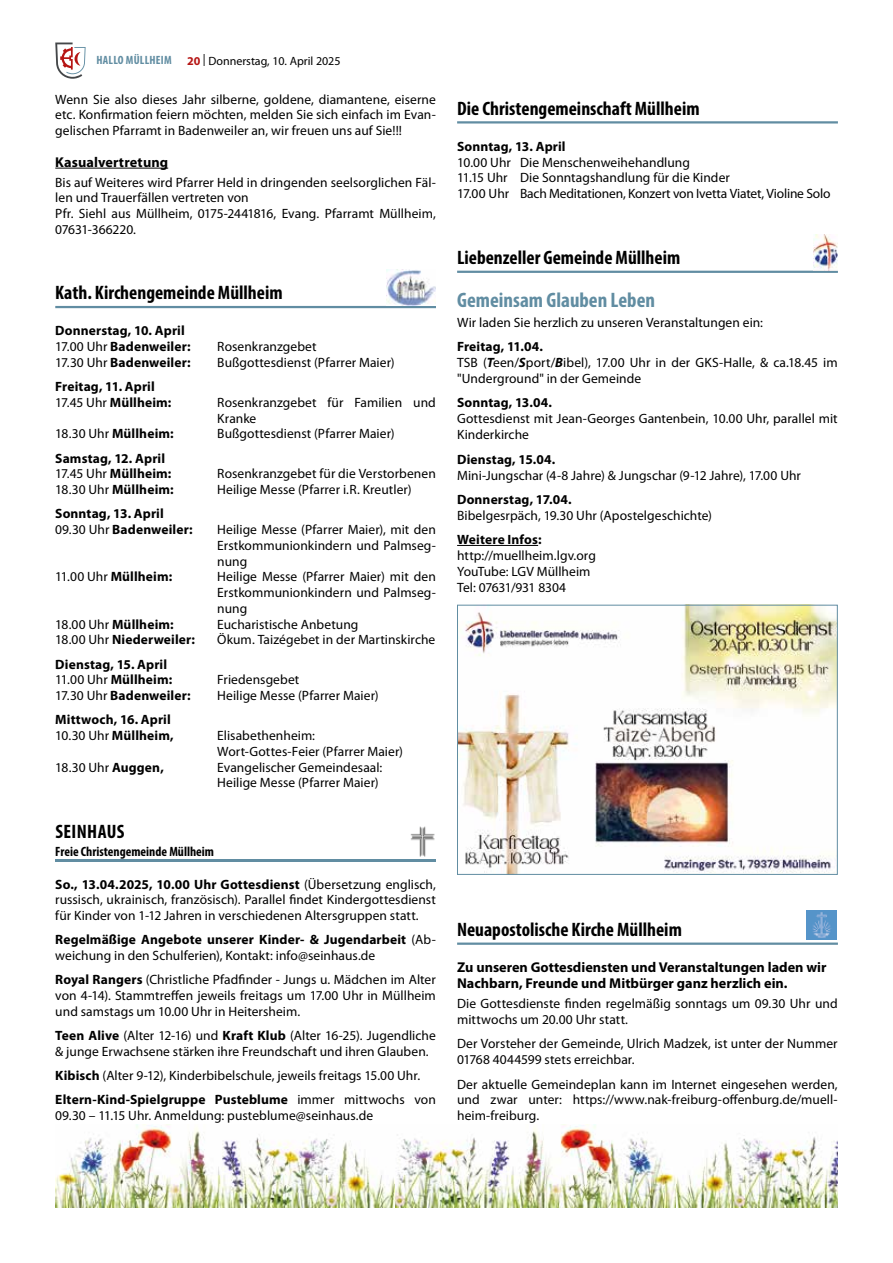
<style>
.page{position:relative;width:893px;height:1263px;background:#fff}
.page>*{position:absolute;margin:0;border:0;box-sizing:border-box;transform-origin:0 0}
.t1{font:700 condensed 21px "Myriad Pro";color:#618da2}
.t2{font:700 condensed 19.5px "Myriad Pro";color:#000}
.t3{font:700 condensed 19.5px "Myriad Pro";letter-spacing:.02em;color:#000}
.t4{font:700 14.25px/15.9px "Myriad Pro";color:#000}
.t5{font:13.5px/15.8px "Myriad Pro";letter-spacing:.005em;color:#000}
.t6{font:700 13.5px/15.8px "Myriad Pro";letter-spacing:.01em;color:#000}
.t7{font:700 condensed 13.5px "Myriad Pro";color:#000}
.t8{font:12px "Myriad Pro";color:#000}
.t9{font:700 condensed 12px "Myriad Pro";letter-spacing:.02em;color:#618da2}
.s1{font-weight:700;color:#b61615}
.s2{font-weight:400}
.s3{font-weight:700}
.s4{font-weight:700;font-style:italic}
</style>
<div class="page">
<svg style="left:55px;top:43px;width:31px;height:36px"></svg>
<hr style="left:55px;top:168px;width:113px;height:1px;background:#000">
<hr style="left:55px;top:306px;width:381px;height:2px;background:#618da2">
<img style="left:387px;top:270px;width:49px;height:36px">
<hr style="left:55px;top:859px;width:381px;height:2px;background:#618da2">
<img style="left:410px;top:826px;width:25px;height:31px">
<hr style="left:457px;top:545px;width:81px;height:1px;background:#000">
<hr style="left:457px;top:121px;width:381px;height:3px;background:#618da2">
<hr style="left:457px;top:271px;width:381px;height:2px;background:#618da2">
<img style="left:813px;top:235px;width:25px;height:35px">
<img style="left:459px;top:607px;width:377px;height:266px">
<div style="left:457px;top:605px;width:381px;height:270px;border:1px solid #618da2"></div>
<hr style="left:457px;top:942px;width:381px;height:3px;background:#618da2">
<img style="left:807px;top:910px;width:29px;height:29px">
<img style="left:395px;top:1125px;width:443px;height:83px">
<img style="left:55px;top:1125px;width:340px;height:83px">
<p class="t9" style="left:96px;top:52px;width:77px">HALLO MÜLLHEIM</p>
<p class="t5" style="left:55px;top:92px;width:382px;text-align:justify">Wenn Sie also dieses Jahr silberne, goldene, diamantene, eiserne etc. Konfirmation feiern möchten, melden Sie sich einfach im Evan&shy;gelischen Pfarramt in Badenweiler an, wir freuen uns auf Sie!!!</p>
<p class="t4" style="left:55px;top:154px;width:114px">Kasualvertretung</p>
<p class="t5" style="left:55px;top:175px;width:382px">Bis auf Weiteres wird Pfarrer Held in dringenden seelsorglichen Fäl&shy;len und Trauerfällen vertreten von<br>Pfr. Siehl aus Müllheim, 0175-2441816, Evang. Pfarramt Müllheim, 07631-366220.</p>
<p class="t8" style="left:187px;top:54px;width:155px"><span class="s1">20</span> | Donnerstag, 10. April 2025</p>
<h2 class="t2" style="left:55px;top:281px;width:229px">Kath. Kirchengemeinde Müllheim</h2>
<p class="t6" style="left:55px;top:323px;width:137px">Donnerstag, 10. April<br><span class="s2">17.00 Uhr</span> Badenweiler:</p>
<p class="t5" style="left:217px;top:339px;width:101px">Rosenkranzgebet</p>
<p class="t6" style="left:55px;top:354px;width:137px"><span class="s2">17.30 Uhr</span> Badenweiler:</p>
<p class="t5" style="left:217px;top:355px;width:179px">Bußgottesdienst (Pfarrer Maier)</p>
<p class="t6" style="left:55px;top:379px;width:118px">Freitag, 11. April<br><span class="s2">17.45 Uhr</span> Müllheim:</p>
<p class="t5" style="left:217px;top:395px;width:220px">Rosenkranzgebet für Familien und<br>Kranke</p>
<p class="t6" style="left:55px;top:426px;width:120px"><span class="s2">18.30 Uhr</span> Müllheim:</p>
<p class="t5" style="left:217px;top:426px;width:179px">Bußgottesdienst (Pfarrer Maier)</p>
<p class="t6" style="left:55px;top:450px;width:118px">Samstag, 12. April<br><span class="s2">17.45 Uhr</span> Müllheim:</p>
<p class="t5" style="left:217px;top:466px;width:220px">Rosenkranzgebet für die Verstorbenen</p>
<p class="t6" style="left:55px;top:482px;width:120px"><span class="s2">18.30 Uhr</span> Müllheim:</p>
<p class="t5" style="left:217px;top:482px;width:196px">Heilige Messe (Pfarrer i.R. Kreutler)</p>
<p class="t6" style="left:55px;top:506px;width:139px">Sonntag, 13. April<br><span class="s2">09.30 Uhr</span> Badenweiler:</p>
<p class="t5" style="left:217px;top:522px;width:220px;text-align:justify">Heilige Messe (Pfarrer Maier), mit den Erstkommunionkindern und Palmseg&shy;nung</p>
<p class="t6" style="left:55px;top:569px;width:119px"><span class="s2">11.00 Uhr</span> Müllheim:</p>
<p class="t5" style="left:217px;top:569px;width:220px;text-align:justify">Heilige Messe (Pfarrer Maier) mit den Erstkommunionkindern und Palmseg&shy;nung</p>
<p class="t6" style="left:55px;top:616px;width:120px"><span class="s2">18.00 Uhr</span> Müllheim:</p>
<p class="t5" style="left:217px;top:616px;width:143px">Eucharistische Anbetung</p>
<p class="t6" style="left:55px;top:632px;width:141px"><span class="s2">18.00 Uhr</span> Niederweiler:</p>
<p class="t5" style="left:217px;top:632px;width:220px">Ökum. Taizégebet in der Martinskirche</p>
<p class="t6" style="left:55px;top:656px;width:119px">Dienstag, 15. April<br><span class="s2">11.00 Uhr</span> Müllheim:</p>
<p class="t5" style="left:217px;top:672px;width:84px">Friedensgebet</p>
<p class="t6" style="left:55px;top:688px;width:137px"><span class="s2">17.30 Uhr</span> Badenweiler:</p>
<p class="t5" style="left:217px;top:688px;width:163px">Heilige Messe (Pfarrer Maier)</p>
<p class="t6" style="left:55px;top:712px;width:120px">Mittwoch, 16. April<br><span class="s2">10.30 Uhr</span> Müllheim,</p>
<p class="t5" style="left:217px;top:728px;width:187px">Elisabethenheim:<br>Wort-Gottes-Feier (Pfarrer Maier)</p>
<p class="t5" style="left:55px;top:759px;width:110px">18.30 Uhr <span class="s3">Auggen,</span></p>
<p class="t5" style="left:217px;top:759px;width:167px">Evangelischer Gemeindesaal:<br>Heilige Messe (Pfarrer Maier)</p>
<h2 class="t3" style="left:55px;top:820px;width:71px">SEINHAUS</h2>
<p class="t7" style="left:55px;top:843px;width:160px">Freie Christengemeinde Müllheim</p>
<p class="t5" style="left:55px;top:876px;width:382px;text-align:justify"><span class="s3">So., 13.04.2025, 10.00 Uhr Gottesdienst</span> (Übersetzung englisch, russisch, ukrainisch, französisch). Parallel findet Kindergottesdienst für Kinder von 1-12 Jahren in verschiedenen Altersgruppen statt.</p>
<p class="t5" style="left:55px;top:932px;width:382px"><span class="s3">Regelmäßige Angebote unserer Kinder- &amp; Jugendarbeit</span> (Ab&shy;weichung in den Schulferien), Kontakt: info@seinhaus.de</p>
<p class="t5" style="left:55px;top:972px;width:382px;text-align:justify"><span class="s3">Royal Rangers</span> (Christliche Pfadfinder - Jungs u. Mädchen im Alter von 4-14). Stammtreffen jeweils freitags um 17.00 Uhr in Müllheim und samstags um 10.00 Uhr in Heitersheim.</p>
<p class="t5" style="left:55px;top:1028px;width:382px"><span class="s3">Teen Alive</span> (Alter 12-16) und <span class="s3">Kraft Klub</span> (Alter 16-25). Jugendliche &amp; junge Erwachsene stärken ihre Freundschaft und ihren Glauben.</p>
<p class="t5" style="left:55px;top:1064px;width:382px;line-height:24.3px"><span class="s3">Kibisch</span> (Alter 9-12), Kinderbibelschule, jeweils freitags 15.00 Uhr.<br><span class="s3">Eltern-Kind-Spielgruppe Pusteblume</span> immer mittwochs von</p>
<p class="t5" style="left:55px;top:1108px;width:319px">09.30 – 11.15 Uhr. Anmeldung: pusteblume@seinhaus.de</p>
<h2 class="t2" style="left:457px;top:96px;width:244px">Die Christengemeinschaft Müllheim</h2>
<p class="t6" style="left:457px;top:138px;width:110px">Sonntag, 13. April</p>
<p class="t5" style="left:457px;top:154px;width:375px">10.00 Uhr Die Menschenweihehandlung<br>11.15 Uhr Die Sonntagshandlung für die Kinder<br>17.00 Uhr Bach Meditationen, Konzert von Ivetta Viatet, Violine Solo</p>
<h2 class="t2" style="left:457px;top:245px;width:225px">Liebenzeller Gemeinde Müllheim</h2>
<h1 class="t1" style="left:457px;top:287px;width:199px">Gemeinsam Glauben Leben</h1>
<p class="t5" style="left:457px;top:315px;width:307px">Wir laden Sie herzlich zu unseren Veranstaltungen ein:</p>
<p class="t5" style="left:457px;top:339px;width:382px"><span class="s3">Freitag, 11.04.<br></span>TSB (<span class="s4">T</span>een/<span class="s4">S</span>port/<span class="s4">B</span>ibel), 17.00 Uhr in der GKS-Halle, &amp; ca.18.45 im "Underground" in der Gemeinde</p>
<p class="t6" style="left:457px;top:395px;width:96px">Sonntag, 13.04.</p>
<p class="t5" style="left:457px;top:411px;width:382px">Gottesdienst mit Jean-Georges Gantenbein, 10.00 Uhr, parallel mit<br>Kinderkirche</p>
<p class="t6" style="left:457px;top:451px;width:100px">Dienstag, 15.04.</p>
<p class="t5" style="left:457px;top:467px;width:345px">Mini-Jungschar (4-8 Jahre) &amp; Jungschar (9-12 Jahre), 17.00 Uhr</p>
<p class="t6" style="left:457px;top:492px;width:116px">Donnerstag, 17.04.</p>
<p class="t5" style="left:457px;top:508px;width:256px">Bibelgesrpäch, 19.30 Uhr (Apostelgeschichte)</p>
<p class="t6" style="left:457px;top:532px;width:86px">Weitere Infos:</p>
<p class="t5" style="left:457px;top:548px;width:140px">http://muellheim.lgv.org<br>YouTube: LGV Müllheim<br>Tel: 07631/931 8304</p>
<h2 class="t2" style="left:457px;top:917px;width:226px">Neuapostolische Kirche Müllheim</h2>
<p class="t4" style="left:457px;top:959px;width:371px">Zu unseren Gottesdiensten und Veranstaltungen laden wir<br>Nachbarn, Freunde und Mitbürger ganz herzlich ein.</p>
<p class="t5" style="left:457px;top:996px;width:382px">Die Gottesdienste finden regelmäßig sonntags um 09.30 Uhr und mittwochs um 20.00 Uhr statt.</p>
<p class="t5" style="left:457px;top:1036px;width:382px">Der Vorsteher der Gemeinde, Ulrich Madzek, ist unter der Nummer<br>01768 4044599 stets erreichbar.</p>
<p class="t5" style="left:457px;top:1076px;width:382px;text-align:justify">Der aktuelle Gemeindeplan kann im Internet eingesehen werden, und zwar unter: https://www.nak-freiburg-offenburg.de/muell&shy;heim-freiburg.</p>
</div>
